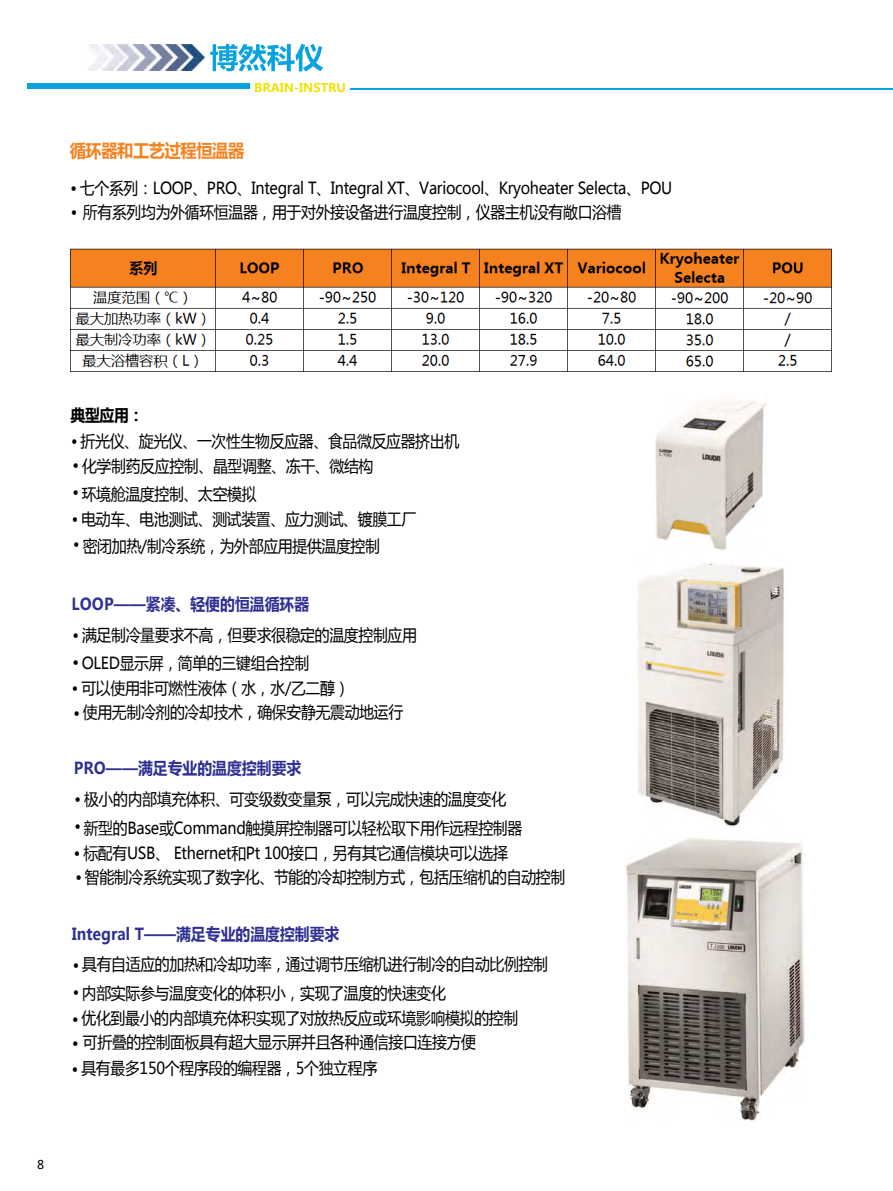
<style>
.page{position:relative;width:893px;height:1191px;background:#fff}
.page>*{position:absolute;margin:0;border:0;box-sizing:border-box;transform-origin:0 0}
.t1{font:700 18px "Microsoft Ya Hei";letter-spacing:-.02em;color:#f5821f;scale:.9 1}
.t2{font:16.5px "Microsoft Ya Hei";letter-spacing:-.02em;color:#000;scale:.9 1}
.t3{font:700 16.5px "Microsoft Ya Hei";color:#2e3092;scale:.9 1}
.t4{font:700 16.5px "Microsoft Ya Hei";color:#000;scale:.9 1}
.t5{font:700 12px "Microsoft Ya Hei";color:#eee202}
.t6{font:12px "Microsoft Ya Hei";color:#000}
.s1{font-style:inherit}
</style>
<div class="page">
<div style="left:27px;top:83px;width:223px;height:6px;background:#08a3df"></div>
<hr style="left:350px;top:88px;width:543px;height:1px;background:#08a3df">
<svg style="left:210px;top:44px;width:113px;height:28px"></svg>
<img style="left:88px;top:44px;width:117px;height:26px">
<img style="left:70px;top:248px;width:762px;height:124px">
<img style="left:655px;top:401px;width:112px;height:149px">
<img style="left:637px;top:563px;width:147px;height:264px">
<img style="left:625px;top:838px;width:180px;height:283px">
<p class="t5" style="left:254px;top:79px;width:93px">BRAIN-INSTRU</p>
<p class="t1" style="left:70px;top:138px;width:195px">循环器和工艺过程恒温器</p>
<p class="t2" style="left:70px;top:177px;width:670px">• 七个系列：LOOP、PRO、Integral T、Integral XT、Variocool、Kryoheater Selecta、POU</p>
<p class="t2" style="left:71px;top:201px;width:613px">• 所有系列均为外循环恒温器，用于对外接设备进行温度控制，仪器主机没有敞口浴槽</p>
<p class="t4" style="left:71px;top:404px;width:83px">典型应用：</p>
<p class="t2" style="left:71px;top:430px;width:433px">• 折光仪、旋光仪、一次性生物反应器、食品微反应器挤出机</p>
<p class="t2" style="left:73px;top:455px;width:336px">• 化学制药反应控制、晶型调整、冻干、微结构</p>
<p class="t2" style="left:73px;top:482px;width:206px">• 环境舱温度控制、太空模拟</p>
<p class="t2" style="left:72px;top:507px;width:384px">• 电动车、电池测试、测试装置、应力测试、镀膜工厂</p>
<p class="t2" style="left:73px;top:534px;width:342px">• 密闭加热/制冷系统，为外部应用提供温度控制</p>
<p class="t3" style="left:72px;top:592px;width:265px">LOOP——紧凑、轻便的恒温循环器</p>
<p class="t2" style="left:73px;top:624px;width:384px">• 满足制冷量要求不高，但要求很稳定的温度控制应用</p>
<p class="t2" style="left:73px;top:652px;width:264px">• OLED显示屏，简单的三键组合控制</p>
<p class="t2" style="left:72px;top:677px;width:310px">• 可以使用非可燃性液体（水，水/乙二醇）</p>
<p class="t2" style="left:73px;top:701px;width:368px">• 使用无制冷剂的冷却技术，确保安静无震动地运行</p>
<p class="t3" style="left:74px;top:756px;width:255px">PRO——满足专业的温度控制要求</p>
<p class="t2" style="left:75px;top:788px;width:481px">• 极小的内部填充体积、可变级数变量泵，可以完成快速的温度变化</p>
<p class="t2" style="left:75px;top:816px;width:499px">• 新型的Base或Command触摸屏控制器可以轻松取下用作远程控制器</p>
<p class="t2" style="left:74px;top:841px;width:484px">• 标配有USB、 Ethernet和Pt 100接口，另有其它通信模块可以选择</p>
<p class="t2" style="left:75px;top:865px;width:546px">• 智能制冷系统实现了数字化、节能的冷却控制方式，包括压缩机的自动控制</p>
<p class="t3" style="left:72px;top:922px;width:299px"><span class="s1">Integral T</span>——满足专业的温度控制要求</p>
<p class="t2" style="left:73px;top:953px;width:530px">• 具有自适应的加热和冷却功率，通过调节压缩机进行制冷的自动比例控制</p>
<p class="t2" style="left:73px;top:981px;width:416px">• 内部实际参与温度变化的体积小，实现了温度的快速变化</p>
<p class="t2" style="left:72px;top:1006px;width:497px">• 优化到最小的内部填充体积实现了对放热反应或环境影响模拟的控制</p>
<p class="t2" style="left:72px;top:1030px;width:450px">• 可折叠的控制面板具有超大显示屏并且各种通信接口连接方便</p>
<p class="t2" style="left:72px;top:1057px;width:341px">• 具有最多150个程序段的编程器，5个独立程序</p>
<p class="t6" style="left:37px;top:1156px;width:9px">8</p>
</div>
